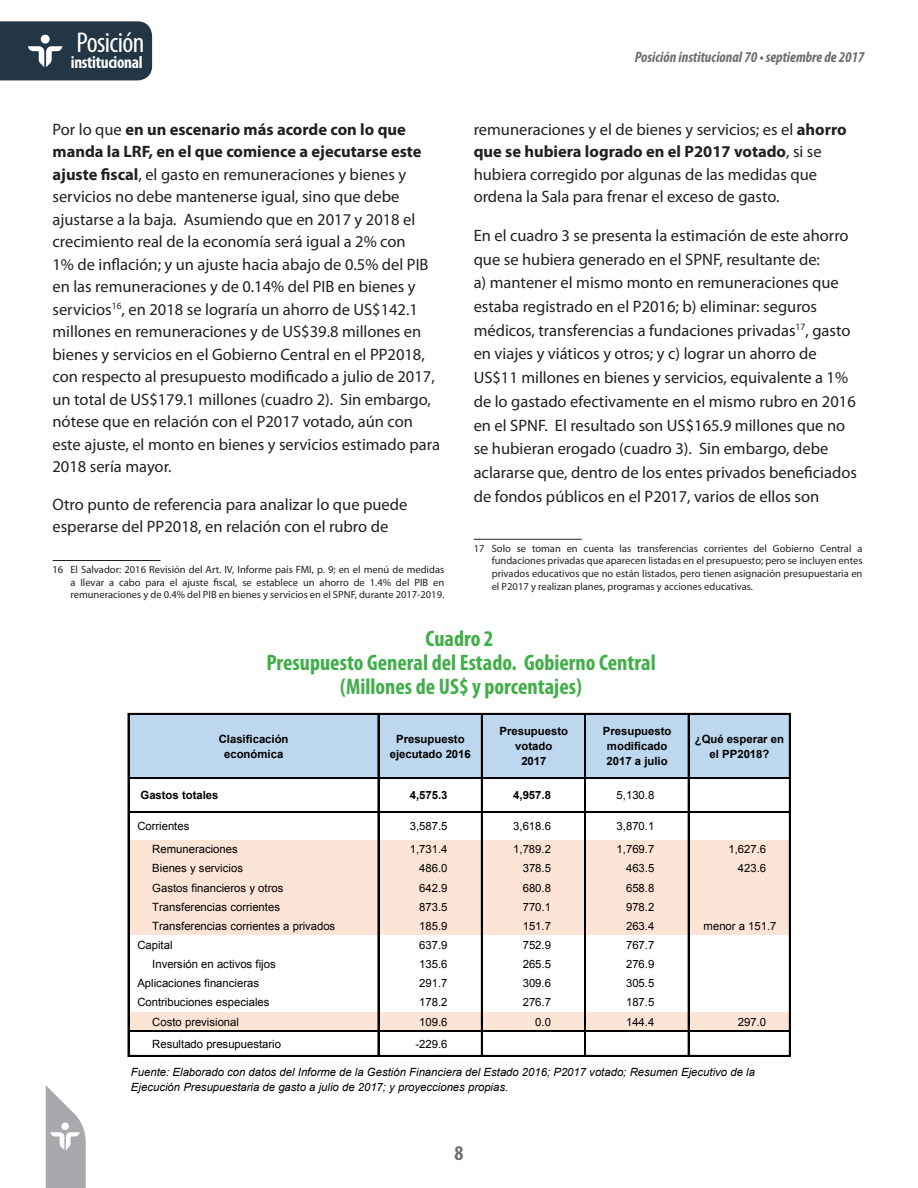
<style>
.page{position:relative;width:918px;height:1188px;background:#fff}
.page>*{position:absolute;margin:0;border:0;box-sizing:border-box;transform-origin:0 0}
.t1{font:condensed 28.8px "Myriad Pro";letter-spacing:-.02em;color:#fff}
.titulo_cuadro-grafic{font:700 condensed 22.5px/24px "Myriad Pro";color:#40ae49;text-align:center}
.t2{font:700 condensed 21px "Myriad Pro";color:#6c6d70}
.t3{font:700 condensed 17.25px "Myriad Pro";letter-spacing:-.02em;color:#fff}
.t4{font:16.5px/22.5px "Myriad Pro";color:#231f20}
.t5{font:italic 700 condensed 15px "Myriad Pro";color:#6c6d70}
.t6{font:11.4px "Arial";letter-spacing:-.005em;color:#000}
.t7{font:italic 11.4px/14.5px "Arial";letter-spacing:-.005em;color:#000}
.t8{font:700 11.4px/14.9px "Arial";letter-spacing:-.005em;color:#000;text-align:center}
.pie_de_pagina{font:10.5px/12.6px "Myriad Pro";color:#231f20;text-align:justify}
.s1{font-weight:700}
</style>
<div class="page">
<svg style="left:0;top:21px;width:152px;height:59px;background:#2e404e"></svg>
<svg style="left:46px;top:1085px;width:40px;height:103px"></svg>
<hr style="left:52px;top:560px;width:108px;height:1px;background:#231f20">
<hr style="left:474px;top:539px;width:108px;height:1px;background:#231f20">
<div style="left:129px;top:715px;width:661px;height:64px;background:#bdd7ee"></div>
<div style="left:129px;top:840px;width:661px;height:96px;background:#fce4d6"></div>
<div style="left:129px;top:935px;width:661px;height:77px;background:#fff"></div>
<div style="left:129px;top:1012px;width:661px;height:20px;background:#fce4d6"></div>
<hr style="left:128px;top:713px;width:1px;height:344px;background:#000">
<hr style="left:378px;top:715px;width:1px;height:342px;background:#000">
<hr style="left:481px;top:715px;width:2px;height:342px;background:#000">
<hr style="left:584px;top:715px;width:1px;height:342px;background:#000">
<hr style="left:585px;top:715px;width:1px;height:342px;background:#000">
<hr style="left:688px;top:715px;width:1px;height:342px;background:#000">
<hr style="left:789px;top:715px;width:2px;height:342px;background:#000">
<hr style="left:129px;top:713px;width:662px;height:2px;background:#000">
<hr style="left:129px;top:778px;width:662px;height:1px;background:#000">
<hr style="left:129px;top:812px;width:662px;height:1px;background:#000">
<hr style="left:129px;top:1031px;width:662px;height:1px;background:#000">
<hr style="left:129px;top:1055px;width:662px;height:2px;background:#000">
<h1 class="t1" style="left:77px;top:25px;width:70px">Posición</h1>
<p class="t3" style="left:71px;top:52px;width:73px">institucional</p>
<p class="t5" style="left:635px;top:48px;width:231px">Posición institucional 70 • septiembre de 2017</p>
<p class="t4" style="left:52px;top:118px;width:389px">Por lo que <span class="s1">en un escenario más acorde con lo que manda la LRF, en el que comience a ejecutarse este ajuste fiscal</span>, el gasto en remuneraciones y bienes y servicios no debe mantenerse igual, sino que debe ajustarse a la baja. Asumiendo que en 2017 y 2018 el crecimiento real de la economía será igual a 2% con<br>1% de inflación; y un ajuste hacia abajo de 0.5% del PIB en las remuneraciones y de 0.14% del PIB en bienes y servicios<sup>16</sup>, en 2018 se lograría un ahorro de US$142.1 millones en remuneraciones y de US$39.8 millones en bienes y servicios en el Gobierno Central en el PP2018, con respecto al presupuesto modificado a julio de 2017, un total de US$179.1 millones (cuadro 2). Sin embargo, nótese que en relación con el P2017 votado, aún con este ajuste, el monto en bienes y servicios estimado para 2018 sería mayor.</p>
<p class="t4" style="left:52px;top:493px;width:356px">Otro punto de referencia para analizar lo que puede esperarse del PP2018, en relación con el rubro de</p>
<p class="pie_de_pagina" style="left:70px;top:563px;width:375px;text-indent:-18px">16 El Salvador: 2016 Revisión del Art. IV, Informe país FMI, p. 9; en el menú de medidas a llevar a cabo para el ajuste fiscal, se establece un ahorro de 1.4% del PIB en remuneraciones y de 0.4% del PIB en bienes y servicios en el SPNF, durante 2017-2019.</p>
<p class="t4" style="left:474px;top:118px;width:374px">remuneraciones y el de bienes y servicios; es el <span class="s1">ahorro que se hubiera logrado en el P2017 votado</span>, si se hubiera corregido por algunas de las medidas que ordena la Sala para frenar el exceso de gasto.</p>
<p class="t4" style="left:474px;top:223px;width:385px;line-height:23.7px">En el cuadro 3 se presenta la estimación de este ahorro que se hubiera generado en el SPNF, resultante de:<br>a) mantener el mismo monto en remuneraciones que estaba registrado en el P2016; b) eliminar: seguros médicos, transferencias a fundaciones privadas<sup>17</sup>, gasto en viajes y viáticos y otros; y c) lograr un ahorro de US$11 millones en bienes y servicios, equivalente a 1% de lo gastado efectivamente en el mismo rubro en 2016 en el SPNF. El resultado son US$165.9 millones que no se hubieran erogado (cuadro 3). Sin embargo, debe aclararse que, dentro de los entes privados beneficiados de fondos públicos en el P2017, varios de ellos son</p>
<p class="pie_de_pagina" style="left:492px;top:542px;width:372px;text-indent:-18px">17 Solo se toman en cuenta las transferencias corrientes del Gobierno Central a fundaciones privadas que aparecen listadas en el presupuesto; pero se incluyen entes privados educativos que no están listados, pero tienen asignación presupuestaria en el P2017 y realizan planes, programas y acciones educativas.</p>
<p class="titulo_cuadro-grafic" style="left:266px;top:626px;width:391px">Cuadro 2<br>Presupuesto General del Estado. Gobierno Central (Millones de US$ y porcentajes)</p>
<p class="t8" style="left:219px;top:732px;width:71px">Clasificación económica</p>
<p class="t8" style="left:390px;top:732px;width:82px">Presupuesto ejecutado 2016</p>
<p class="t8" style="left:500px;top:724px;width:70px">Presupuesto votado<br>2017</p>
<p class="t8" style="left:603px;top:724px;width:70px">Presupuesto modificado<br>2017 a julio</p>
<p class="t8" style="left:695px;top:732px;width:91px">¿Qué esperar en el PP2018?</p>
<p class="t8" style="left:141px;top:788px;width:79px">Gastos totales</p>
<p class="t8" style="left:410px;top:788px;width:39px">4,575.3</p>
<p class="t8" style="left:513px;top:788px;width:39px">4,957.8</p>
<p class="t6" style="left:617px;top:788px;width:39px">5,130.8</p>
<p class="t6" style="left:137px;top:819px;width:53px">Corrientes</p>
<p class="t6" style="left:410px;top:819px;width:39px">3,587.5</p>
<p class="t6" style="left:513px;top:819px;width:39px">3,618.6</p>
<p class="t6" style="left:617px;top:819px;width:39px">3,870.1</p>
<p class="t6" style="left:152px;top:842px;width:87px">Remuneraciones</p>
<p class="t6" style="left:410px;top:842px;width:39px">1,731.4</p>
<p class="t6" style="left:513px;top:842px;width:39px">1,789.2</p>
<p class="t6" style="left:617px;top:842px;width:39px">1,769.7</p>
<p class="t6" style="left:728px;top:842px;width:39px">1,627.6</p>
<p class="t6" style="left:152px;top:861px;width:92px">Bienes y servicios</p>
<p class="t6" style="left:419px;top:861px;width:30px">486.0</p>
<p class="t6" style="left:523px;top:861px;width:30px">378.5</p>
<p class="t6" style="left:626px;top:861px;width:30px">463.5</p>
<p class="t6" style="left:738px;top:861px;width:30px">423.6</p>
<p class="t6" style="left:152px;top:880px;width:133px">Gastos financieros y otros</p>
<p class="t6" style="left:419px;top:880px;width:30px">642.9</p>
<p class="t6" style="left:523px;top:880px;width:30px">680.8</p>
<p class="t6" style="left:626px;top:880px;width:30px">658.8</p>
<p class="t6" style="left:152px;top:899px;width:129px">Transferencias corrientes</p>
<p class="t6" style="left:419px;top:899px;width:30px">873.5</p>
<p class="t6" style="left:523px;top:899px;width:30px">770.1</p>
<p class="t6" style="left:626px;top:899px;width:30px">978.2</p>
<p class="t6" style="left:152px;top:918px;width:184px">Transferencias corrientes a privados</p>
<p class="t6" style="left:419px;top:918px;width:30px">185.9</p>
<p class="t6" style="left:523px;top:918px;width:30px">151.7</p>
<p class="t6" style="left:626px;top:918px;width:30px">263.4</p>
<p class="t6" style="left:703px;top:918px;width:75px">menor a 151.7</p>
<p class="t6" style="left:137px;top:937px;width:37px">Capital</p>
<p class="t6" style="left:419px;top:937px;width:30px">637.9</p>
<p class="t6" style="left:523px;top:937px;width:30px">752.9</p>
<p class="t6" style="left:626px;top:937px;width:30px">767.7</p>
<p class="t6" style="left:152px;top:957px;width:125px">Inversión en activos fijos</p>
<p class="t6" style="left:419px;top:957px;width:30px">135.6</p>
<p class="t6" style="left:523px;top:957px;width:30px">265.5</p>
<p class="t6" style="left:626px;top:957px;width:30px">276.9</p>
<p class="t6" style="left:137px;top:976px;width:123px">Aplicaciones financieras</p>
<p class="t6" style="left:419px;top:976px;width:30px">291.7</p>
<p class="t6" style="left:523px;top:976px;width:30px">309.6</p>
<p class="t6" style="left:626px;top:976px;width:30px">305.5</p>
<p class="t6" style="left:137px;top:995px;width:134px">Contribuciones especiales</p>
<p class="t6" style="left:419px;top:995px;width:30px">178.2</p>
<p class="t6" style="left:523px;top:995px;width:30px">276.7</p>
<p class="t6" style="left:626px;top:995px;width:30px">187.5</p>
<p class="t6" style="left:152px;top:1014px;width:88px">Costo previsional</p>
<p class="t6" style="left:419px;top:1014px;width:30px">109.6</p>
<p class="t6" style="left:535px;top:1014px;width:17px">0.0</p>
<p class="t6" style="left:626px;top:1014px;width:30px">144.4</p>
<p class="t6" style="left:738px;top:1014px;width:30px">297.0</p>
<p class="t6" style="left:152px;top:1036px;width:130px">Resultado presupuestario</p>
<p class="t6" style="left:416px;top:1036px;width:34px">-229.6</p>
<p class="t7" style="left:131px;top:1065px;width:626px">Fuente: Elaborado con datos del Informe de la Gestión Financiera del Estado 2016; P2017 votado; Resumen Ejecutivo de la<br>Ejecución Presupuestaria de gasto a julio de 2017; y proyecciones propias.</p>
<p class="t2" style="left:455px;top:1140px;width:10px">8</p>
</div>
